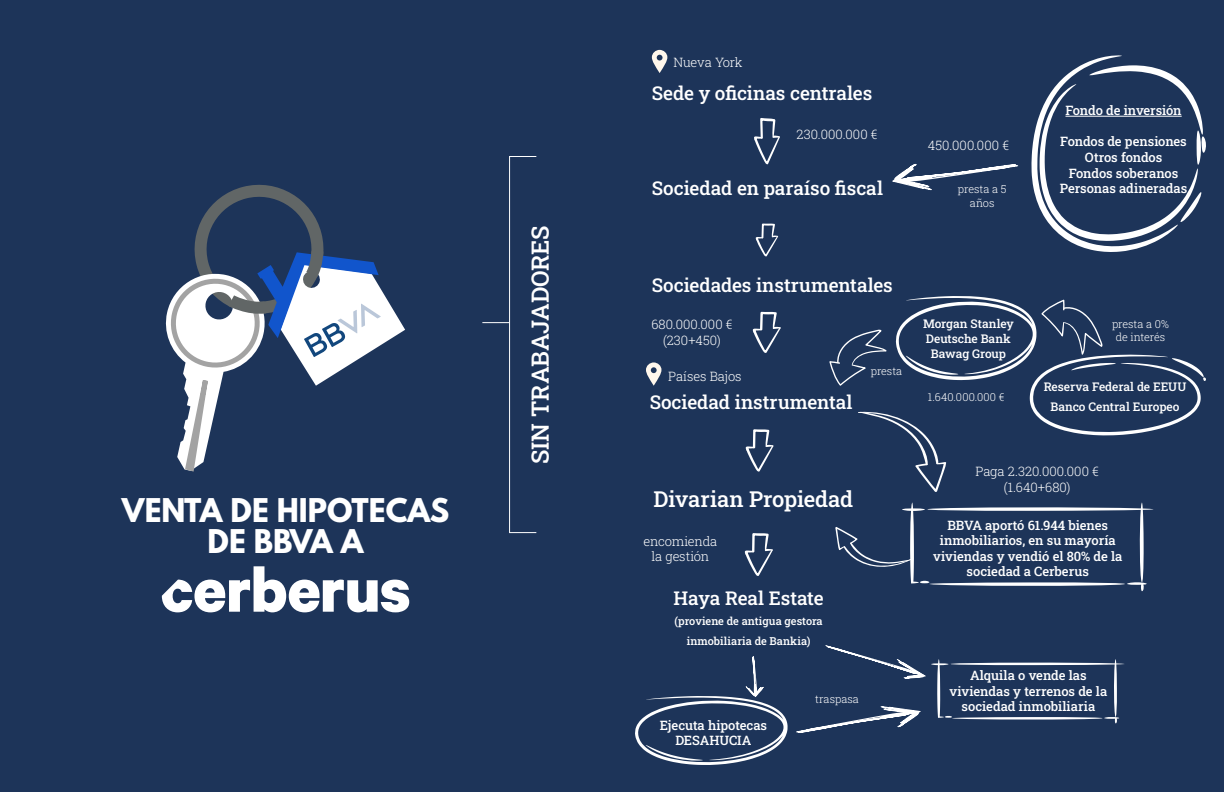
<style>
.page{position:relative;width:1224px;height:792px;background:#1d3459}
.page>*{position:absolute;margin:0;border:0;box-sizing:border-box;transform-origin:0 0}
.t1{font:700 29px/32px "League Spartan";color:#fff;text-align:center}
.t2{font:500 24px "Roboto Slab";letter-spacing:-.005em;color:#fff}
.t3{font:500 22px "Roboto Slab";color:#fff}
.t4{font:500 19px "Roboto Slab";letter-spacing:-.005em;color:#fff}
.t5{font:500 13px/15.6px "Roboto Slab";letter-spacing:-.005em;color:#fff;text-align:center}
.t6{font:300 13px/15.6px "Roboto Slab";color:#fff;text-align:center}
.t7{font:300 13px "Roboto Slab";letter-spacing:-.02em;color:#fff}
.t8{font:500 12px/15px "Roboto Slab";letter-spacing:-.005em;color:#fff;text-align:center}
.t9{font:300 11px/13.2px "Roboto Slab";letter-spacing:-.005em;color:#fff;text-align:center}
.t10{font:500 11px/20px "Roboto Slab";letter-spacing:.005em;color:#fff;text-align:center}
</style>
<div class="page">
<svg style="left:652px;top:50px;width:15px;height:23px"></svg>
<svg style="left:646px;top:362px;width:15px;height:24px"></svg>
<svg style="left:753px;top:312px;width:28px;height:41px"></svg>
<svg style="left:756px;top:223px;width:22px;height:34px"></svg>
<svg style="left:754px;top:118px;width:26px;height:46px"></svg>
<svg style="left:746px;top:429px;width:28px;height:43px"></svg>
<svg style="left:745px;top:533px;width:28px;height:43px"></svg>
<svg style="left:1031px;top:55px;width:175px;height:197px"></svg>
<svg style="left:892px;top:164px;width:126px;height:26px"></svg>
<svg style="left:829px;top:296px;width:377px;height:196px"></svg>
<svg style="left:835px;top:502px;width:319px;height:90px"></svg>
<svg style="left:635px;top:656px;width:153px;height:109px"></svg>
<svg style="left:796px;top:645px;width:328px;height:88px"></svg>
<svg style="left:510px;top:156px;width:26px;height:1px"></svg>
<hr style="left:509px;top:156px;width:1px;height:377px;background:#fff">
<svg style="left:510px;top:532px;width:26px;height:1px"></svg>
<svg style="left:482px;top:322px;width:27px;height:1px"></svg>
<svg style="left:165px;top:184px;width:240px;height:288px"></svg>
<svg style="left:162px;top:566px;width:247px;height:46px"></svg>
<h1 class="t1" style="left:122px;top:493px;width:329px">VENTA DE HIPOTECAS<br>DE BBVA A</h1>
<h2 class="t2" style="left:524px;top:464px;width:240px;rotate:-90deg">SIN TRABAJADORES</h2>
<p class="t7" style="left:674px;top:54px;width:70px">Nueva York</p>
<h3 class="t4" style="left:652px;top:80px;width:222px">Sede y oficinas centrales</h3>
<p class="t6" style="left:797px;top:126px;width:82px">230.000.000 €</p>
<h3 class="t4" style="left:652px;top:175px;width:233px">Sociedad en paraíso fiscal</h3>
<p class="t6" style="left:928px;top:137px;width:83px">450.000.000 €</p>
<p class="t5" style="left:1065px;top:102px;width:118px">Fondo de inversión</p>
<p class="t5" style="left:1060px;top:134px;width:128px">Fondos de pensiones<br>Otros fondos<br>Fondos soberanos</p>
<p class="t9" style="left:958px;top:183px;width:50px">presta a 5</p>
<p class="t5" style="left:1060px;top:180px;width:129px">Personas adineradas</p>
<p class="t9" style="left:970px;top:196px;width:26px">años</p>
<h3 class="t4" style="left:652px;top:272px;width:242px">Sociedades instrumentales</h3>
<p class="t6" style="left:651px;top:317px;width:83px">680.000.000 € (230+450)</p>
<p class="t6" style="left:668px;top:368px;width:75px">Países Bajos</p>
<h3 class="t4" style="left:650px;top:389px;width:204px">Sociedad instrumental</h3>
<p class="t9" style="left:871px;top:364px;width:33px">presta</p>
<h3 class="t3" style="left:653px;top:484px;width:201px">Divarian Propiedad</h3>
<p class="t6" style="left:643px;top:533px;width:76px">encomienda la gestión</p>
<h3 class="t4" style="left:674px;top:585px;width:152px">Haya Real Estate</h3>
<p class="t10" style="left:674px;top:611px;width:150px">(proviene de antigua gestora inmobiliaria de Bankia)</p>
<p class="t5" style="left:660px;top:717px;width:109px">Ejecuta hipotecas<br>DESAHUCIA</p>
<p class="t9" style="left:815px;top:692px;width:45px">traspasa</p>
<p class="t8" style="left:923px;top:316px;width:92px">Morgan Stanley<br>Deutsche Bank<br>Bawag Group</p>
<p class="t9" style="left:1112px;top:317px;width:58px">presta a 0% de interés</p>
<p class="t9" style="left:928px;top:390px;width:78px">1.640.000.000 €</p>
<p class="t8" style="left:1044px;top:376px;width:144px;line-height:20px">Reserva Federal de EEUU<br>Banco Central Europeo</p>
<p class="t6" style="left:975px;top:464px;width:125px">Paga 2.320.000.000 € (1.640+680)</p>
<p class="t5" style="left:933px;top:517px;width:191px">BBVA aportó 61.944 bienes inmobiliarios, en su mayoría viviendas y vendió el 80% de la sociedad a Cerberus</p>
<p class="t5" style="left:950px;top:667px;width:159px">Alquila o vende las viviendas y terrenos de la sociedad inmobiliaria</p>
</div>
